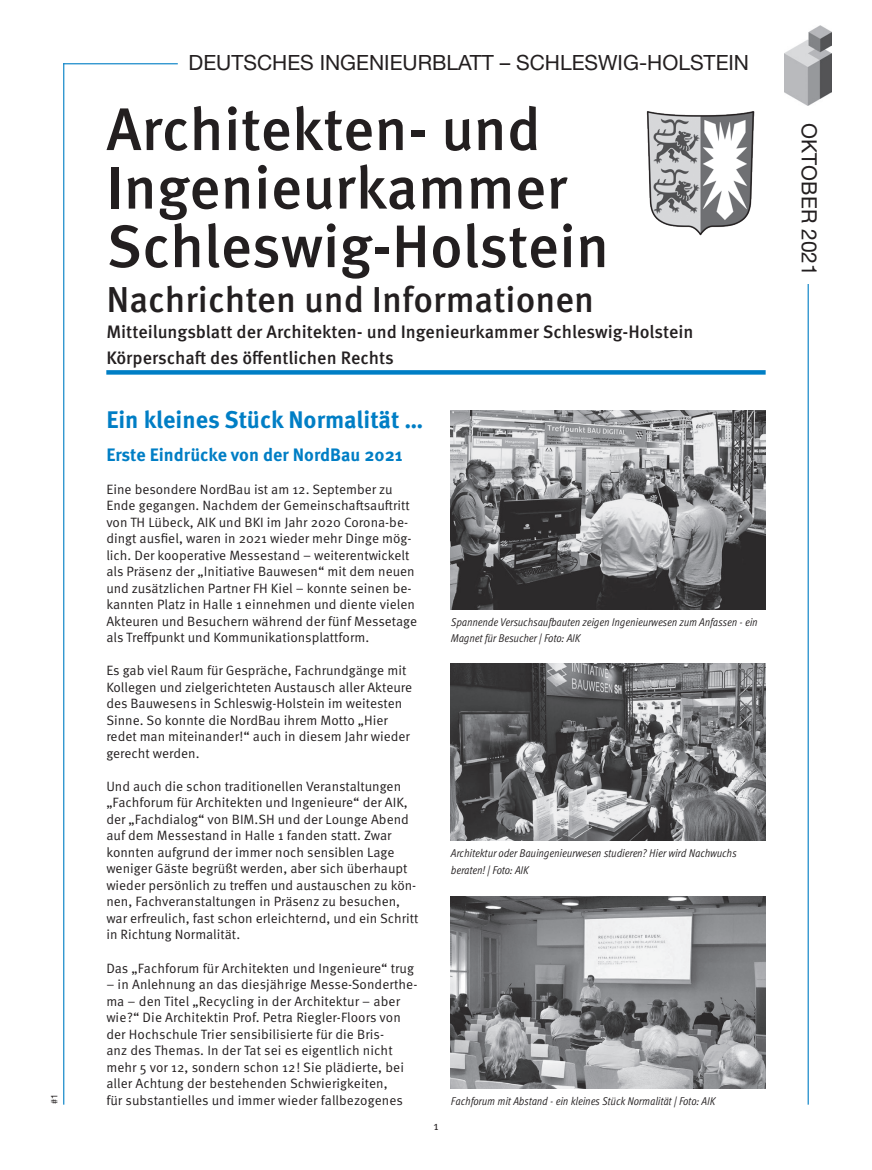
<style>
.page{position:relative;width:872px;height:1170px;background:#fff}
.page>*{position:absolute;margin:0;border:0;box-sizing:border-box;transform-origin:0 0}
.t1{font:500 60px/58.5px "Meta OT";color:#231f20}
.t2{font:500 36px "Meta OT";color:#231f20}
.t3{font:700 24px "Meta OT";color:#007ec5}
.t4{font:21px "Helvetica Neue LT Std";color:#231f20}
.t5{font:500 18px/26px "Meta OT";color:#231f20}
.t6{font:700 18px "Meta OT";color:#007ec5}
.t7{font:13.5px/16.5px "Meta OT Norm";color:#231f20}
.t8{font:12px "Meta OT Norm";color:#231f20}
.t9{font:11.25px/16.5px "Meta OT Cond Norm Ita";color:#231f20}
.t10{font:9px "Helvetica Neue LT Std";color:#231f20}
</style>
<div class="page">
<hr style="left:807px;top:222px;width:1px;height:882px;background:#007ec5">
<hr style="left:63px;top:63px;width:1px;height:1041px;background:#007ec5">
<hr style="left:63px;top:63px;width:115px;height:1px;background:#007ec5">
<div style="left:797px;top:123px;width:24px;height:161px;background:#fff"></div>
<img style="left:784px;top:26px;width:47px;height:79px">
<img style="left:646px;top:111px;width:109px;height:124px">
<svg style="left:106px;top:370px;width:659px;height:4px;fill:#007ec5"></svg>
<img style="left:451px;top:410px;width:314px;height:199px">
<img style="left:451px;top:663px;width:314px;height:177px">
<img style="left:451px;top:896px;width:314px;height:192px">
<p class="t10" style="left:49px;top:1104px;width:12px;rotate:-90deg">#1</p>
<h3 class="t4" style="left:189px;top:50px;width:562px">DEUTSCHES INGENIEURBLATT – SCHLESWIG-HOLSTEIN</h3>
<h1 class="t1" style="left:106px;top:101px;width:504px">Architekten- und<br>Ingenieurkammer<br>Schleswig-Holstein</h1>
<h2 class="t2" style="left:106px;top:277px;width:489px">Nachrichten und Informationen</h2>
<h3 class="t5" style="left:106px;top:319px;width:589px">Mitteilungsblatt der Architekten- und Ingenieurkammer Schleswig-Holstein<br>Körperschaft des öffentlichen Rechts</h3>
<h3 class="t3" style="left:106px;top:404px;width:319px">Ein kleines Stück Normalität …</h3>
<h3 class="t6" style="left:106px;top:443px;width:298px">Erste Eindrücke von der NordBau 2021</h3>
<p class="t7" style="left:106px;top:481px;width:312px">Eine besondere NordBau ist am 12. September zu Ende gegangen. Nachdem der Gemeinschaftsauftritt von TH Lübeck, AIK und BKI im Jahr 2020 Corona-be&shy;dingt ausfiel, waren in 2021 wieder mehr Dinge mög&shy;lich. Der kooperative Messestand – weiterentwickelt als Präsenz der „Initiative Bauwesen“ mit dem neuen und zusätzlichen Partner FH Kiel – konnte seinen be&shy;kannten Platz in Halle 1 einnehmen und diente vielen Akteuren und Besuchern während der fünf Messetage als Treffpunkt und Kommunikationsplattform.</p>
<p class="t7" style="left:106px;top:662px;width:307px">Es gab viel Raum für Gespräche, Fachrundgänge mit Kollegen und zielgerichteten Austausch aller Akteure des Bauwesens in Schleswig-Holstein im weitesten Sinne. So konnte die NordBau ihrem Motto „Hier redet man miteinander!“ auch in diesem Jahr wieder gerecht werden.</p>
<p class="t7" style="left:106px;top:778px;width:314px">Und auch die schon traditionellen Veranstaltungen „Fachforum für Architekten und Ingenieure“ der AIK, der „Fachdialog“ von BIM.SH und der Lounge Abend auf dem Messestand in Halle 1 fanden statt. Zwar konnten aufgrund der immer noch sensiblen Lage weniger Gäste begrüßt werden, aber sich überhaupt wieder persönlich zu treffen und austauschen zu kön&shy;nen, Fachveranstaltungen in Präsenz zu besuchen, war erfreulich, fast schon erleichternd, und ein Schritt in Richtung Normalität.</p>
<p class="t7" style="left:106px;top:959px;width:309px">Das „Fachforum für Architekten und Ingenieure“ trug</p>
<p class="t7" style="left:106px;top:976px;width:312px">– in Anlehnung an das diesjährige Messe-Sonderthe&shy;ma – den Titel „Recycling in der Architektur – aber wie?“ Die Architektin Prof. Petra Riegler-Floors von der Hochschule Trier sensibilisierte für die Bris-<br>anz des Themas. In der Tat sei es eigentlich nicht mehr 5 vor 12, sondern schon 12! Sie plädierte, bei aller Achtung der bestehenden Schwierigkeiten,<br>für substantielles und immer wieder fallbezogenes</p>
<p class="t8" style="left:433px;top:1118px;width:7px">1</p>
<p class="t9" style="left:451px;top:613px;width:308px">Spannende Versuchsaufbauten zeigen Ingenieurwesen zum Anfassen - ein<br>Magnet für Besucher | Foto: AIK</p>
<p class="t9" style="left:451px;top:844px;width:287px">Architektur oder Bauingenieurwesen studieren? Hier wird Nachwuchs beraten! | Foto: AIK</p>
<p class="t9" style="left:451px;top:1092px;width:266px">Fachforum mit Abstand - ein kleines Stück Normalität | Foto: AIK</p>
<h3 class="t4" style="left:821px;top:123px;width:154px;rotate:90deg">OKTOBER 2021</h3>
</div>
